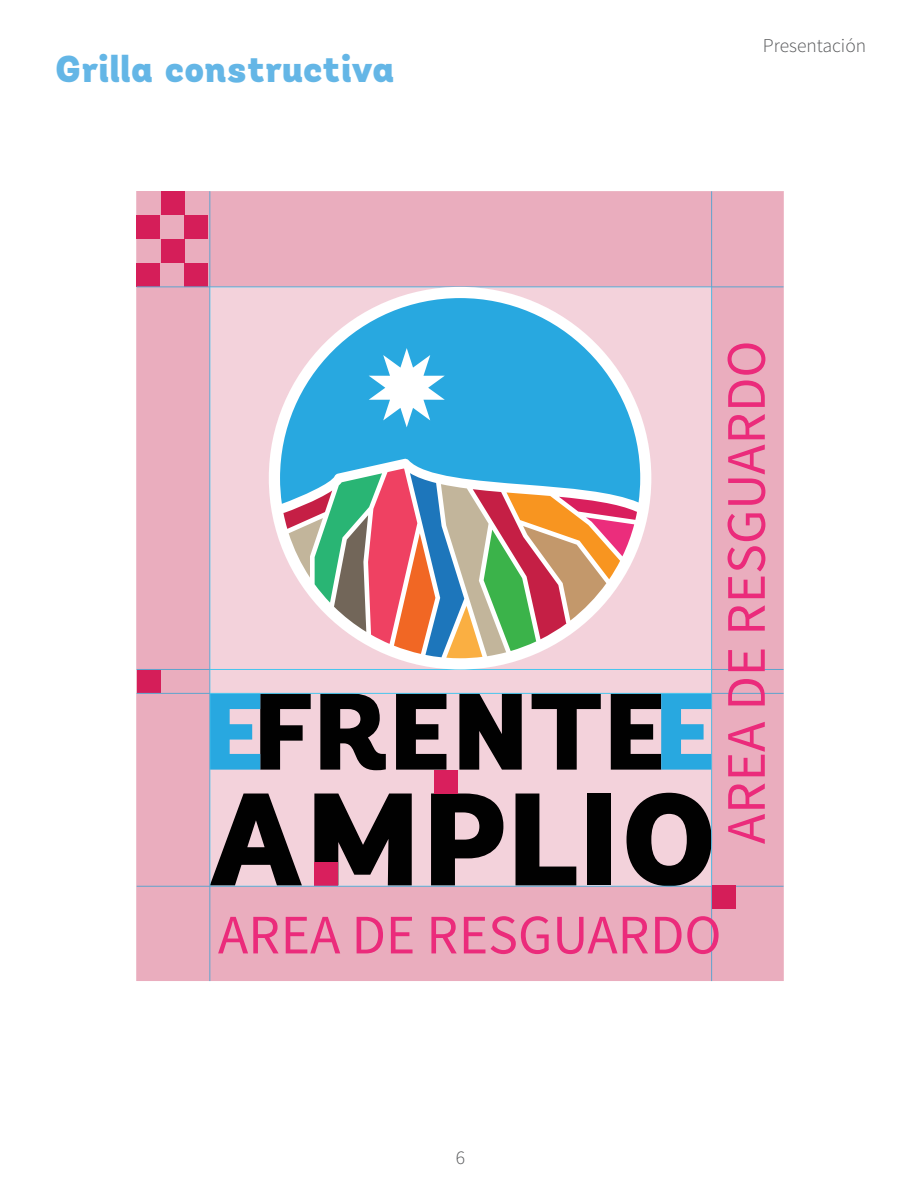
<style>
.page{position:relative;width:918px;height:1188px;background:#fff}
.page>*{position:absolute;margin:0;border:0;box-sizing:border-box;transform-origin:0 0}
.t1{font:55.8px "Source Sans Pro";color:#eb2b7b}
.t2{font:900 37.5px "Andes";letter-spacing:-.01em;color:#64b6e6}
.t3{font:300 19.5px "Source Sans Pro";color:#58595b}
</style>
<div class="page">
<svg style="left:136px;top:191px;width:648px;height:790px;background:#bea6b5"></svg>
<p class="t2" style="left:54px;top:44px;width:342px">Grilla constructiva</p>
<p class="t3" style="left:763px;top:34px;width:105px">Presentación</p>
<p class="t1" style="left:712px;top:844px;width:505px;rotate:-90deg">AREA DE RESGUARDO</p>
<p class="t1" style="left:218px;top:900px;width:505px">AREA DE RESGUARDO</p>
<p class="t3" style="left:456px;top:1145px;width:11px">6</p>
</div>
